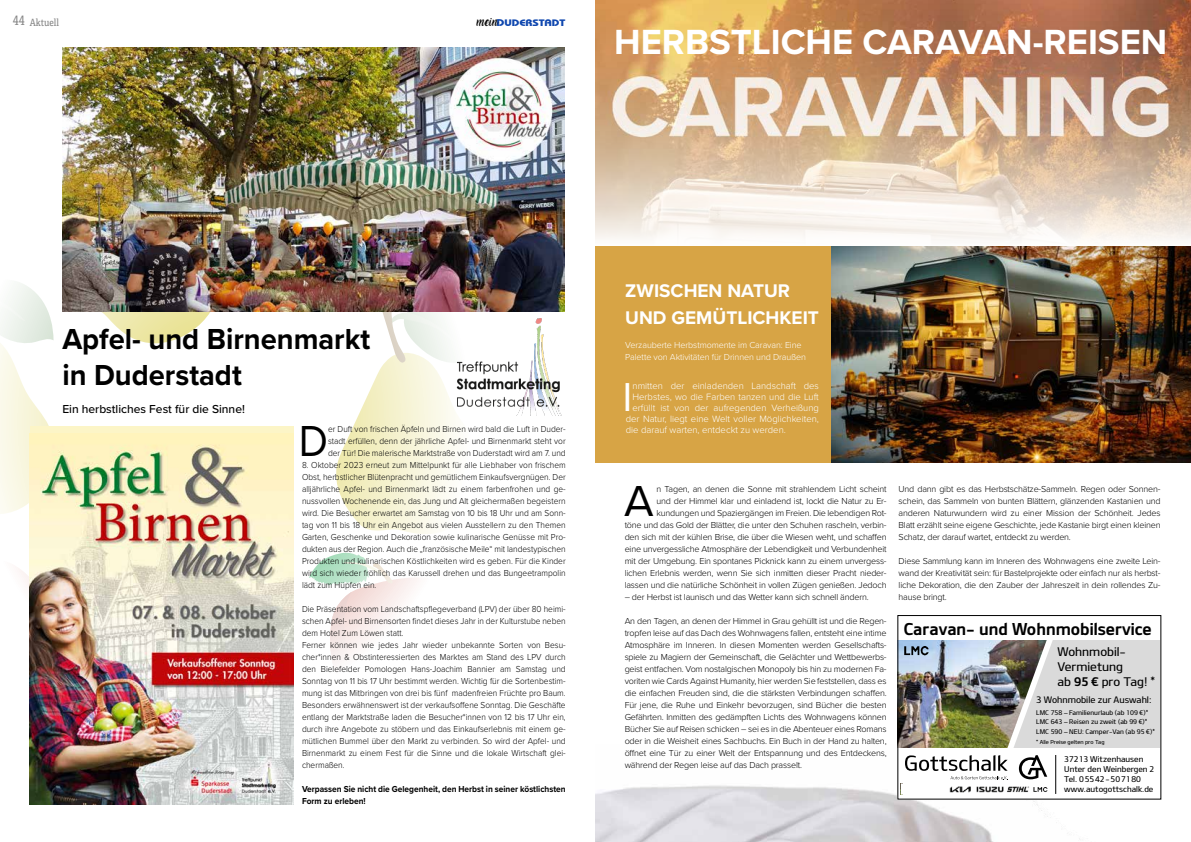
<style>
.page{position:relative;width:1191px;height:842px;background:#fff}
.page>*{position:absolute;margin:0;border:0;box-sizing:border-box;transform-origin:0 0}
.t1{font:45px "Proxima Nova";color:#000}
.t2{font:45px "Proxima Nova";color:#000;scale:.93 1}
.t3{font:41.9px "Proxima Nova";color:#fff}
.t4{font:700 36.2px "Proxima Nova";color:#fff}
.t5{font:700 30px/36px "Proxima Nova";color:#000}
.t6{font:700 19px/27px "Proxima Nova";color:#fff}
.t7{font:16.5px "Design KOTFB";color:#000}
.t8{font:12px/15px "Design KOTFM";color:#000}
.t9{font:500 12px "Proxima Nova";color:#000}
.t10{font:10px "Adelle Condensed";letter-spacing:-.005em;color:#878787}
.t11{font:300 9.5px "Proxima Nova";color:#fff}
.t12{font:700 9.3px "Bauhaus IT Cby BT";letter-spacing:-.005em;color:#0f47af;scale:1.27 1}
.t13{font:300 9px/12px "Proxima Nova";color:#000;text-align:justify;scale:.93 1}
.t14{font:300 9px/12px "Proxima Nova";color:#000;text-align:justify}
.t15{font:300 9px/12px "Proxima Nova";letter-spacing:-.02em;color:#000;text-align:right}
.t16{font:300 9px/12px "Proxima Nova";letter-spacing:-.01em;color:#fff}
.t17{font:700 9px/12px "Proxima Nova";color:#000;scale:.93 1}
.t18{font:9px "Design KOTFM";color:#000}
.t19{font:8px/10px "Design KOTFM";color:#000}
.t20{font:6.5px/9.5px "Design KOTFM";color:#000}
.t21{font:5.5px "Design KOTFM";color:#000}
.s1{font-size:13px}
.s2{font-family:"Amarillo";font-weight:400;font-size:8.5px;color:#000}
.s3{font-size:9.8px}
.s4{font-family:"Design KOTFB"}
</style>
<div class="page">
<svg style="left:519px;top:159px;width:46px;height:153px"></svg>
<svg style="left:73px;top:311px;width:211px;height:32px"></svg>
<svg style="left:309px;top:311px;width:178px;height:223px"></svg>
<svg style="left:0;top:283px;width:57px;height:232px"></svg>
<svg style="left:18px;top:557px;width:12px;height:141px"></svg>
<svg style="left:309px;top:553px;width:109px;height:112px"></svg>
<img style="left:62px;top:47px;width:502px;height:264px">
<img style="left:456px;top:318px;width:106px;height:97px">
<img style="left:595px;top:0;width:596px;height:240px">
<div style="left:595px;top:246px;width:596px;height:217px;background:#d7a445"></div>
<img style="left:595px;top:744px;width:567px;height:98px">
<img style="left:832px;top:246px;width:359px;height:217px">
<svg style="left:1145px;top:799px;width:6px;height:4px"></svg>
<svg style="left:897px;top:799px;width:159px;height:7px"></svg>
<img style="left:897px;top:615px;width:264px;height:184px">
<img style="left:30px;top:433px;width:263px;height:371px">
<p class="t10" style="left:13px;top:15px;width:48px"><span class="s1">44</span> Aktuell</p>
<p class="t12" style="left:477px;top:17px;width:71px"><span class="s2">MEIN</span><span class="s3">D</span>UDERSTADT</p>
<h3 class="t4" style="left:614px;top:15px;width:554px">HERBSTLICHE CARAVAN-REISEN</h3>
<h3 class="t5" style="left:62px;top:320px;width:309px">Apfel- und Birnenmarkt in Duderstadt</h3>
<h3 class="t9" style="left:62px;top:400px;width:184px">Ein herbstliches Fest für die Sinne!</h3>
<h1 class="t2" style="left:299px;top:407px;width:33px">D</h1>
<p class="t13" style="left:328px;top:423px;width:257px">er Duft von frischen Äpfeln und Birnen wird bald die Luft in Duder&shy;stadt erfüllen, denn der jährliche Apfel- und Birnenmarkt steht vor der Tür! Die malerische Marktstraße von Duderstadt wird am 7. und</p>
<p class="t13" style="left:302px;top:459px;width:285px">8. Oktober 2023 erneut zum Mittelpunkt für alle Liebhaber von frischem Obst, herbstlicher Blütenpracht und gemütlichem Einkaufsvergnügen. Der alljährliche Apfel- und Birnenmarkt lädt zu einem farbenfrohen und ge&shy;nussvollen Wochenende ein, das Jung und Alt gleichermaßen begeistern wird. Die Besucher erwartet am Samstag von 10 bis 18 Uhr und am Sonn&shy;tag von 11 bis 18 Uhr ein Angebot aus vielen Ausstellern zu den Themen Garten, Geschenke und Dekoration sowie kulinarische Genüsse mit Pro&shy;dukten aus der Region. Auch die „französische Meile“ mit landestypischen Produkten und kulinarischen Köstlichkeiten wird es geben. Für die Kinder wird sich wieder fröhlich das Karussell drehen und das Bungeetrampolin lädt zum Hüpfen ein.</p>
<p class="t13" style="left:302px;top:603px;width:285px;text-align:left">Die Präsentation vom Landschaftspflegeverband (LPV) der über 80 heimi&shy;schen Apfel- und Birnensorten findet dieses Jahr in der Kulturstube neben dem Hotel Zum Löwen statt.<br>Ferner können wie jedes Jahr wieder unbekannte Sorten von Besu&shy;cher*innen &amp; Obstinteressierten des Marktes am Stand des LPV durch den Bielefelder Pomologen Hans-Joachim Bannier am Samstag und Sonntag von 11 bis 17 Uhr bestimmt werden. Wichtig für die Sortenbestim&shy;mung ist das Mitbringen von drei bis fünf madenfreien Früchte pro Baum.<br>Besonders erwähnenswert ist der verkaufsoffene Sonntag. Die Geschäfte entlang der Marktstraße laden die Besucher*innen von 12 bis 17 Uhr ein, durch ihre Angebote zu stöbern und das Einkaufserlebnis mit einem ge&shy;mütlichen Bummel über den Markt zu verbinden. So wird der Apfel- und Birnenmarkt zu einem Fest für die Sinne und die lokale Wirtschaft glei&shy;chermaßen.</p>
<p class="t17" style="left:302px;top:783px;width:285px">Verpassen Sie nicht die Gelegenheit, den Herbst in seiner köstlichsten<br>Form zu erleben!</p>
<h3 class="t6" style="left:625px;top:277px;width:195px">ZWISCHEN NATUR<br>UND GEMÜTLICHKEIT</h3>
<p class="t16" style="left:625px;top:338px;width:182px">Verzauberte Herbstmomente im Caravan: Eine<br>Palette von Aktivitäten für Drinnen und Draußen</p>
<h2 class="t3" style="left:622px;top:366px;width:12px">I</h2>
<p class="t11" style="left:632px;top:379px;width:188px">nmitten der einladenden Landschaft des</p>
<p class="t11" style="left:632px;top:390px;width:188px">Herbstes, wo die Farben tanzen und die Luft</p>
<p class="t11" style="left:632px;top:401px;width:188px">erfüllt ist von der aufregenden Verheißung</p>
<p class="t11" style="left:626px;top:411px;width:195px">der Natur, liegt eine Welt voller Möglichkeiten,</p>
<p class="t11" style="left:626px;top:422px;width:162px">die darauf warten, entdeckt zu werden.</p>
<p class="t15" style="left:624px;top:483px;width:263px">n Tagen, an denen die Sonne mit strahlendem Licht scheint<br>und der Himmel klar und einladend ist, lockt die Natur zu Er&shy;kundungen und Spaziergängen im Freien. Die lebendigen Rot-<br>töne und das Gold der Blätter, die unter den Schuhen rascheln, verbin&shy;den sich mit der kühlen Brise, die über die Wiesen weht, und schaffen eine unvergessliche Atmosphäre der Lebendigkeit und Verbundenheit mit der Umgebung. Ein spontanes Picknick kann zu einem unvergess&shy;lichen Erlebnis werden, wenn Sie sich inmitten dieser Pracht nieder&shy;lassen und die natürliche Schönheit in vollen Zügen genießen. Jedoch</p>
<p class="t15" style="left:624px;top:590px;width:245px">– der Herbst ist launisch und das Wetter kann sich schnell ändern.</p>
<p class="t14" style="left:624px;top:614px;width:263px">An den Tagen, an denen der Himmel in Grau gehüllt ist und die Regen&shy;tropfen leise auf das Dach des Wohnwagens fallen, entsteht eine intime Atmosphäre im Inneren. In diesen Momenten werden Gesellschafts&shy;spiele zu Magiern der Gemeinschaft, die Gelächter und Wettbewerbs&shy;geist entfachen. Vom nostalgischen Monopoly bis hin zu modernen Fa&shy;voriten wie Cards Against Humanity, hier werden Sie feststellen, dass es die einfachen Freuden sind, die die stärksten Verbindungen schaffen.<br>Für jene, die Ruhe und Einkehr bevorzugen, sind Bücher die besten Gefährten. Inmitten des gedämpften Lichts des Wohnwagens können Bücher Sie auf Reisen schicken – sei es in die Abenteuer eines Romans oder in die Weisheit eines Sachbuchs. Ein Buch in der Hand zu halten, öffnet eine Tür zu einer Welt der Entspannung und des Entdeckens, während der Regen leise auf das Dach prasselt.</p>
<h1 class="t1" style="left:624px;top:467px;width:31px">A</h1>
<p class="t14" style="left:898px;top:482px;width:263px">Und dann gibt es das Herbstschätze-Sammeln. Regen oder Sonnen&shy;schein, das Sammeln von bunten Blättern, glänzenden Kastanien und anderen Naturwundern wird zu einer Mission der Schönheit. Jedes Blatt erzählt seine eigene Geschichte, jede Kastanie birgt einen kleinen Schatz, der darauf wartet, entdeckt zu werden.</p>
<p class="t14" style="left:898px;top:554px;width:263px">Diese Sammlung kann im Inneren des Wohnwagens eine zweite Lein&shy;wand der Kreativität sein: für Bastelprojekte oder einfach nur als herbst&shy;liche Dekoration, die den Zauber der Jahreszeit in dein rollendes Zu&shy;hause bringt.</p>
<h3 class="t7" style="left:903px;top:618px;width:250px">Caravan- und Wohnmobilservice</h3>
<h3 class="t8" style="left:1057px;top:643px;width:99px">Wohnmobil-<br>Vermietung<br>ab <span class="s4">95 €</span> pro Tag! *</h3>
<p class="t18" style="left:1036px;top:694px;width:117px">3 Wohnmobile zur Auswahl:</p>
<p class="t20" style="left:1036px;top:707px;width:120px">LMC 758 – Familienurlaub (ab 109 €)*<br>LMC 643 – Reisen zu zweit (ab 99 €)*<br>LMC 590 – NEU: Camper-Van (ab 95 €)*</p>
<p class="t21" style="left:1036px;top:738px;width:70px">* Alle Preise gelten pro Tag</p>
<p class="t19" style="left:1064px;top:754px;width:92px">37213 Witzenhausen<br>Unter den Weinbergen 2<br>Tel. 05542-507180 www.autogottschalk.de</p>
</div>
